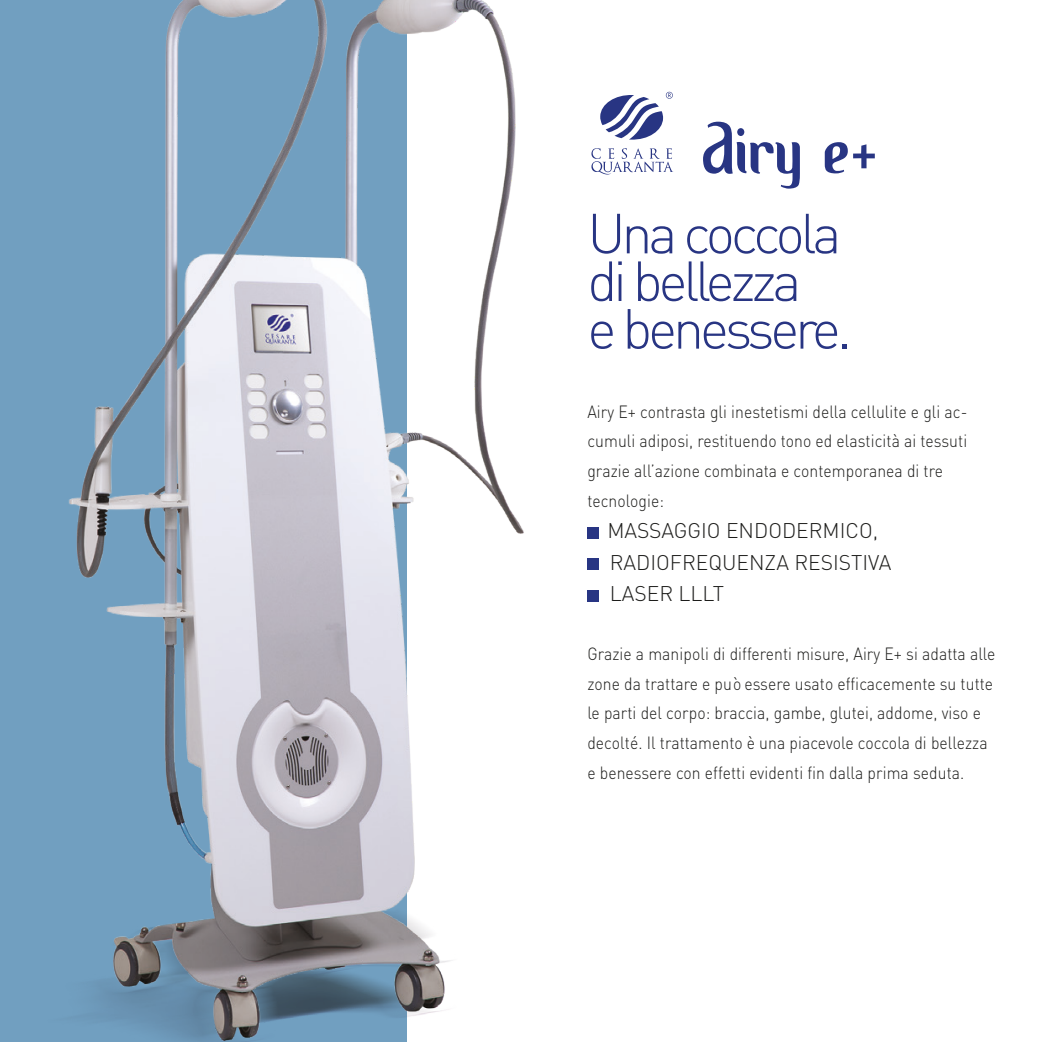
<style>
.page{position:relative;width:1042px;height:1042px;background:#fff}
.page>*{position:absolute;margin:0;border:0;box-sizing:border-box;transform-origin:0 0}
.t1{font:78.75px "Albino";color:#283583;scale:.9 1}
.t2{font:300 55.48px/47.6px "DIN";letter-spacing:-.075em;color:#283583}
.t3{font:300 21px "DIN";color:#1d1d1b}
.t4{font:300 17.5px/29.8px "DIN";letter-spacing:.005em;color:#1d1d1b;scale:.9 1}
</style>
<div class="page">
<div style="left:0;top:0;width:407px;height:1042px;background:#719fc0"></div>
<div style="left:587px;top:527px;width:12px;height:11px;background:#283583"></div>
<div style="left:587px;top:558px;width:12px;height:12px;background:#283583"></div>
<div style="left:587px;top:590px;width:12px;height:11px;background:#283583"></div>
<svg style="left:591px;top:92px;width:82px;height:82px"></svg>
<img style="left:68px;top:0;width:456px;height:1042px">
<p class="t1" style="left:707px;top:110px;width:195px">Airy e+</p>
<p class="t2" style="left:587px;top:209px;width:265px">Una coccola di bellezza<br>e benessere.</p>
<p class="t4" style="left:587px;top:396px;width:424px">Airy E+ contrasta gli inestetismi della cellulite e gli ac&shy;cumuli adiposi, restituendo tono ed elasticità ai tessuti grazie all’azione combinata e contemporanea di tre tecnologie:</p>
<p class="t3" style="left:607px;top:518px;width:272px">MASSAGGIO ENDODERMICO,</p>
<p class="t3" style="left:610px;top:549px;width:283px">RADIOFREQUENZA RESISTIVA</p>
<p class="t3" style="left:610px;top:581px;width:116px">LASER LLLT</p>
<p class="t4" style="left:587px;top:638px;width:455px">Grazie a manipoli di differenti misure, Airy E+ si adatta alle zone da trattare e può essere usato efficacemente su tutte le parti del corpo: braccia, gambe, glutei, addome, viso e decolté. Il trattamento è una piacevole coccola di bellezza e benessere con effetti evidenti fin dalla prima seduta.</p>
</div>
